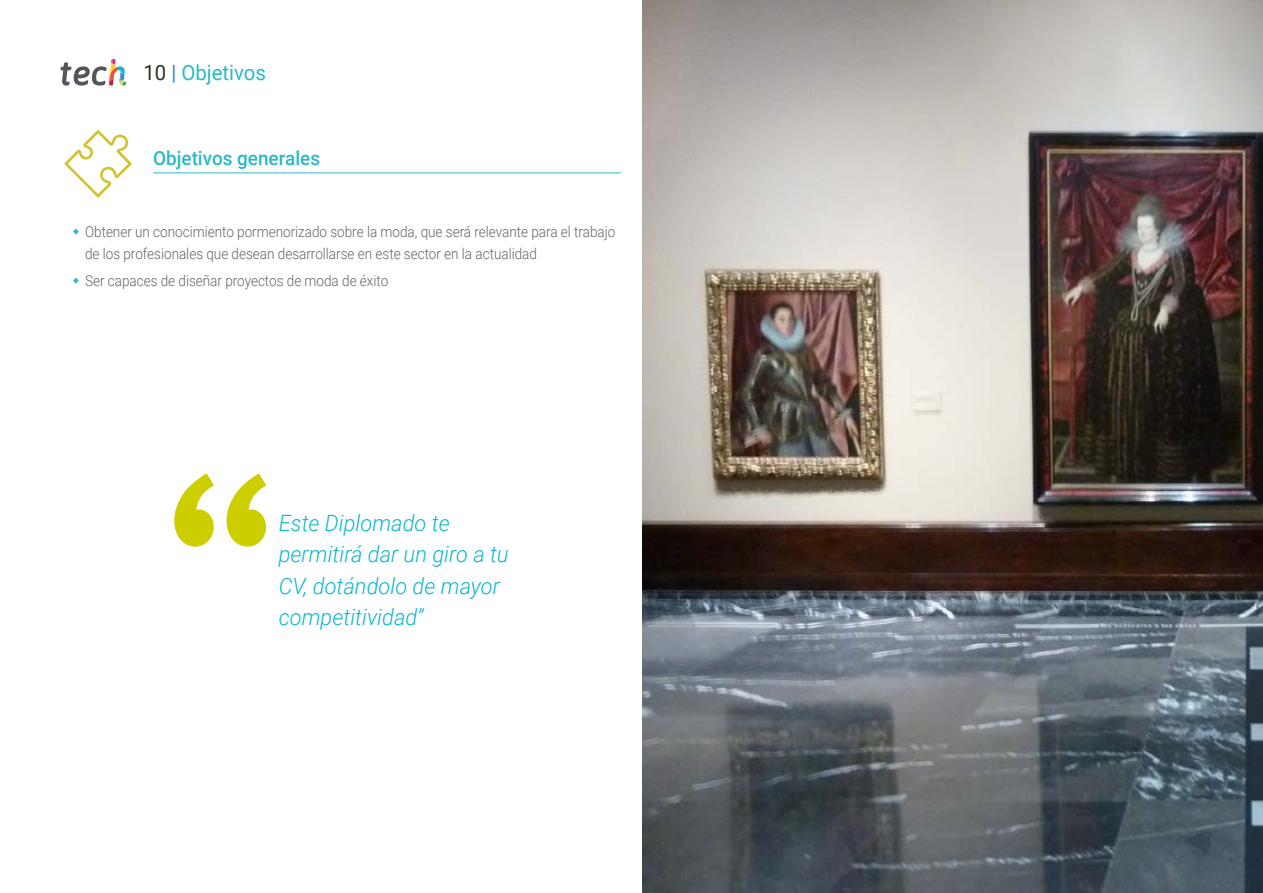
<style>
.page{position:relative;width:1263px;height:893px;background:#fff}
.page>*{position:absolute;margin:0;border:0;box-sizing:border-box;transform-origin:0 0}
.t1{font:italic 300 22.5px/31.5px "Roboto";color:#0fb6cf}
.t2{font:21px "Roboto";color:#2db8c5}
.t3{font:500 19.5px "Roboto";color:#2db8c5}
.t4{font:300 15px/22.5px "Roboto";color:#61646a;scale:.9 1}
.s1{color:#312e20}
.s2{color:#2488c9}
</style>
<div class="page">
<hr style="left:153px;top:173px;width:468px;height:1px;background:#2db8c5">
<svg style="left:64px;top:130px;width:68px;height:68px"></svg>
<img style="left:642px;top:0;width:621px;height:893px">
<svg style="left:61px;top:59px;width:65px;height:27px"></svg>
<svg style="left:174px;top:473px;width:92px;height:74px"></svg>
<h2 class="t2" style="left:144px;top:57px;width:124px"><span class="s1">10</span> <span class="s2">|</span> Objetivos</h2>
<h3 class="t3" style="left:153px;top:144px;width:169px">Objetivos generales</h3>
<p class="t4" style="left:85px;top:219px;width:591px">Obtener un conocimiento pormenorizado sobre la moda, que será relevante para el trabajo de los profesionales que desean desarrollarse en este sector en la actualidad</p>
<p class="t4" style="left:85px;top:269px;width:338px">Ser capaces de diseñar proyectos de moda de éxito</p>
<h1 class="t1" style="left:279px;top:506px;width:231px">Este Diplomado te permitirá dar un giro a tu<br>CV, dotándolo de mayor competitividad”</h1>
</div>
